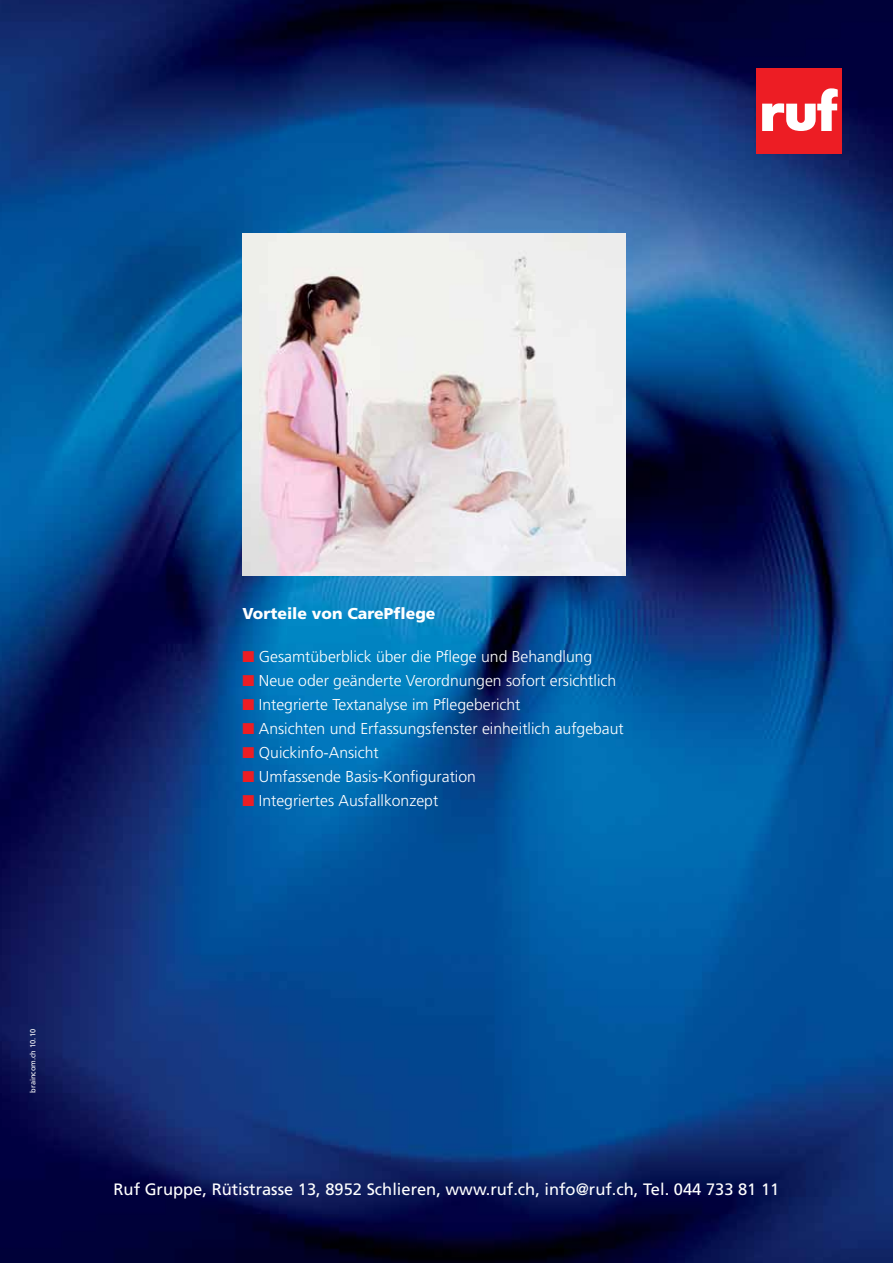
<style>
.page{position:relative;width:893px;height:1263px;background:#fff}
.page>*{position:absolute;margin:0;border:0;box-sizing:border-box;transform-origin:0 0}
.t1{font:16.5px "Frutiger";color:#fff}
.t2{font:300 15.75px "Frutiger";color:#fff}
.t3{font:900 15.75px "Frutiger";color:#fff}
.t4{font:7.5px "Frutiger";color:#fff}
.s1{color:#ed1d24}
</style>
<div class="page">
<img style="left:0;top:0;width:893px;height:1263px">
<div style="left:757px;top:68px;width:85px;height:85px;background:#ed1d24"></div>
<svg style="left:762px;top:88px;width:76px;height:43px"></svg>
<img style="left:242px;top:234px;width:383px;height:341px">
<p class="t3" style="left:242px;top:604px;width:195px">Vorteile von CarePflege</p>
<p class="t2" style="left:242px;top:648px;width:351px"><span class="s1">■</span> Gesamtüberblick über die Pflege und Behandlung</p>
<p class="t2" style="left:242px;top:672px;width:375px"><span class="s1">■</span> Neue oder geänderte Verordnungen sofort ersichtlich</p>
<p class="t2" style="left:242px;top:696px;width:280px"><span class="s1">■</span> Integrierte Textanalyse im Pflegebericht</p>
<p class="t2" style="left:242px;top:720px;width:383px"><span class="s1">■</span> Ansichten und Erfassungsfenster einheitlich aufgebaut</p>
<p class="t2" style="left:242px;top:744px;width:138px"><span class="s1">■</span> Quickinfo-Ansicht</p>
<p class="t2" style="left:242px;top:768px;width:235px"><span class="s1">■</span> Umfassende Basis-Konfiguration</p>
<p class="t2" style="left:242px;top:792px;width:197px"><span class="s1">■</span> Integriertes Ausfallkonzept</p>
<p class="t4" style="left:29px;top:1093px;width:65px;rotate:-90deg">braincom.ch 10.10</p>
<p class="t1" style="left:114px;top:1180px;width:667px">Ruf Gruppe, Rütistrasse 13, 8952 Schlieren, www.ruf.ch, info@ruf.ch, Tel. 044 733 81 11</p>
</div>
